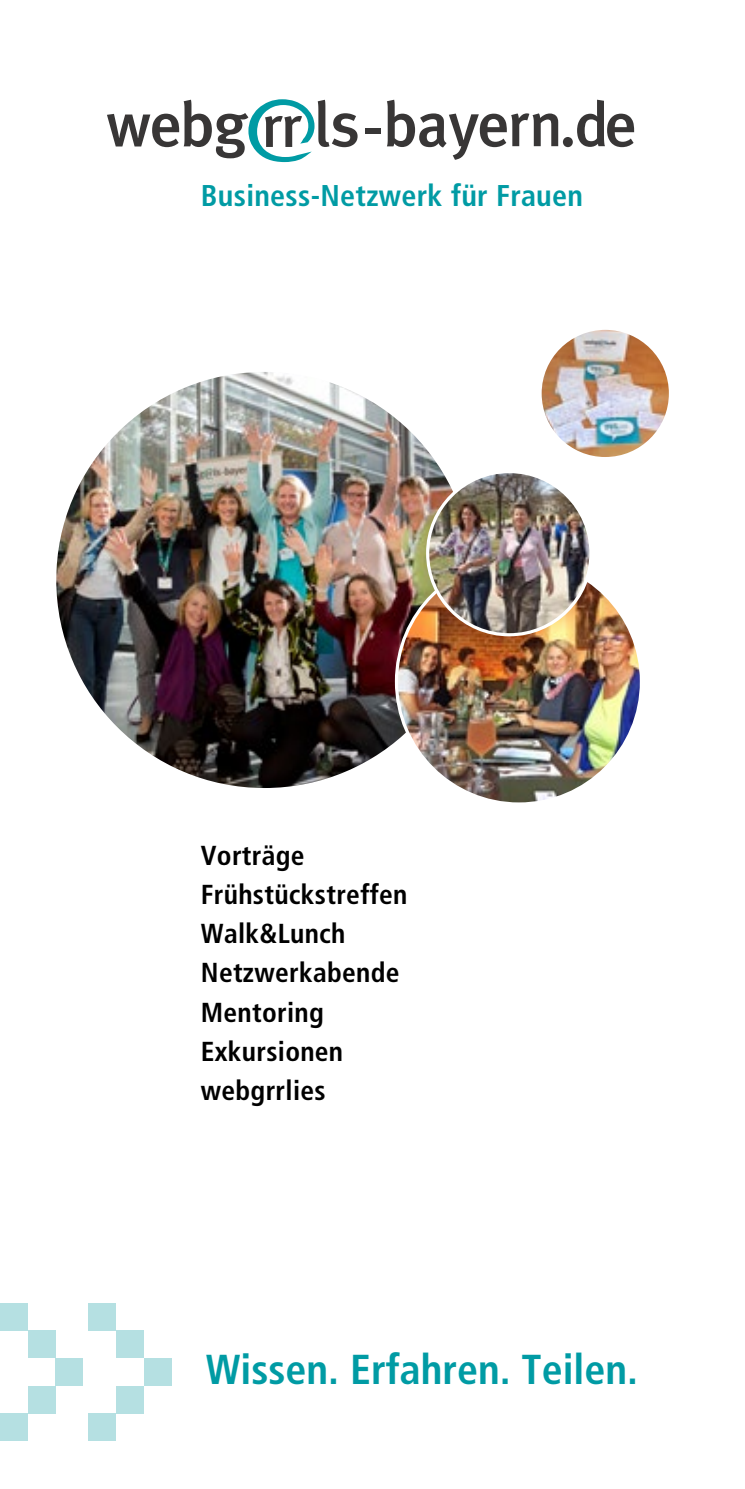
<style>
.page{position:relative;width:745px;height:1489px;background:#fff}
.page>*{position:absolute;margin:0;border:0;box-sizing:border-box;transform-origin:0 0}
.t1{font:700 condensed 41.75px "Frutiger";color:#009ba4}
.t2{font:700 condensed 30px "Frutiger";letter-spacing:.01em;color:#009ba4}
.t3{font:700 condensed 27.5px/39.2px "Frutiger";letter-spacing:.01em;color:#000}
</style>
<div class="page">
<svg style="left:107px;top:99px;width:250px;height:63px"></svg>
<div style="left:365px;top:128px;width:15px;height:5px;background:#383636"></div>
<svg style="left:387px;top:100px;width:246px;height:60px"></svg>
<img style="left:56px;top:372px;width:416px;height:416px;border-radius:208px">
<img style="left:541px;top:330px;width:127px;height:127px;border-radius:64px">
<img style="left:396px;top:559px;width:242px;height:242px">
<img style="left:427px;top:471px;width:163px;height:163px;border-radius:82px">
<div style="left:426px;top:470px;width:166px;height:166px;border:3px solid #fff;border-radius:50%"></div>
<div style="left:0;top:1302px;width:28px;height:28px;background:#b5e0e2"></div>
<div style="left:28px;top:1330px;width:27px;height:27px;background:#b5e0e2"></div>
<div style="left:55px;top:1357px;width:28px;height:28px;background:#b5e0e2"></div>
<div style="left:28px;top:1385px;width:27px;height:28px;background:#b5e0e2"></div>
<div style="left:0;top:1413px;width:28px;height:28px;background:#b5e0e2"></div>
<div style="left:88px;top:1302px;width:28px;height:28px;background:#b5e0e2"></div>
<div style="left:116px;top:1330px;width:28px;height:27px;background:#b5e0e2"></div>
<div style="left:144px;top:1357px;width:27px;height:28px;background:#b5e0e2"></div>
<div style="left:116px;top:1385px;width:28px;height:28px;background:#b5e0e2"></div>
<div style="left:88px;top:1413px;width:28px;height:28px;background:#b5e0e2"></div>
<p class="t2" style="left:201px;top:177px;width:383px">Business-Netzwerk für Frauen</p>
<p class="t3" style="left:201px;top:835px;width:208px">Vorträge<br>Frühstückstreffen<br>Walk&amp;Lunch<br>Netzwerkabende<br>Mentoring<br>Exkursionen webgrrlies</p>
<h1 class="t1" style="left:205px;top:1344px;width:433px">Wissen. Erfahren. Teilen.</h1>
</div>
